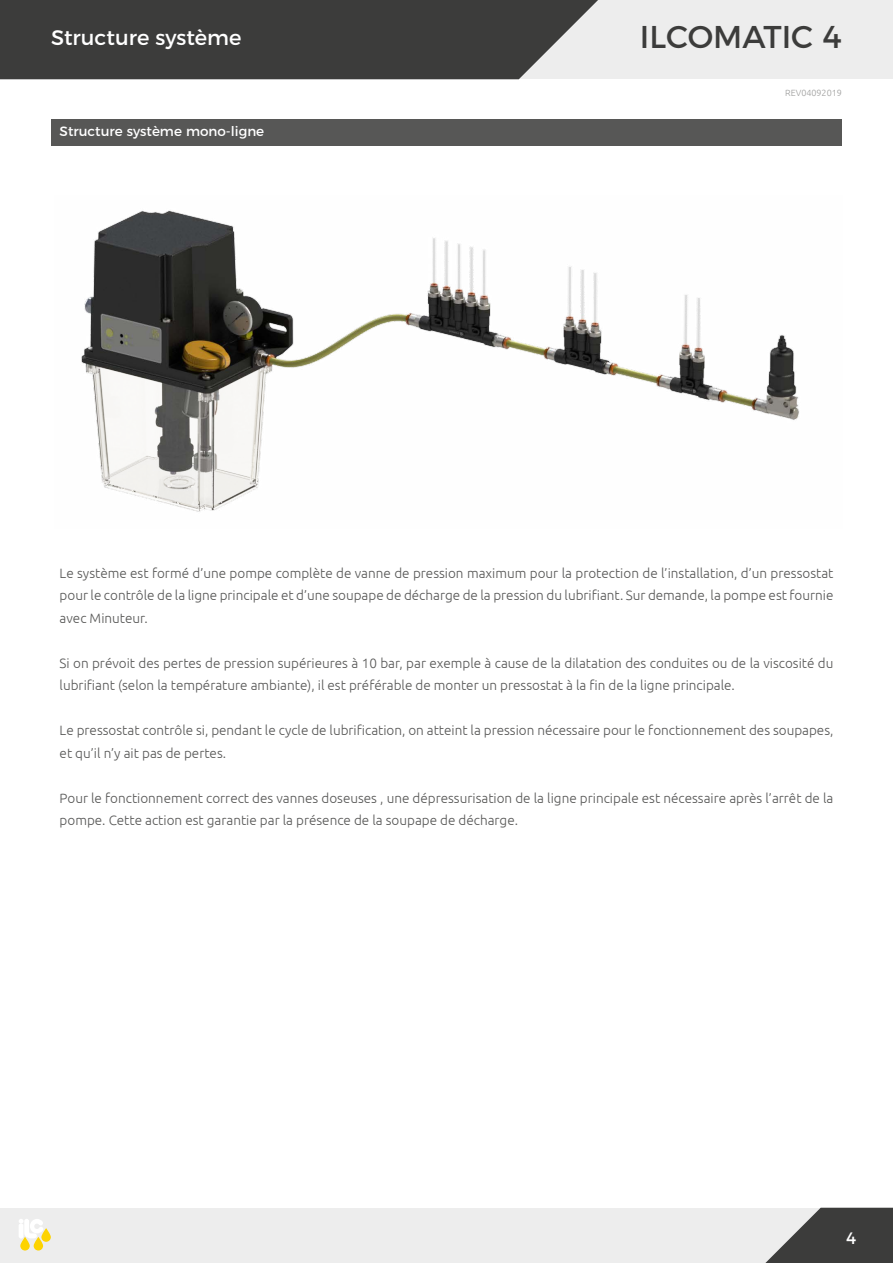
<style>
.page{position:relative;width:893px;height:1263px;background:#fff}
.page>*{position:absolute;margin:0;border:0;box-sizing:border-box;transform-origin:0 0}
.t1{font:31.5px "Montserrat";color:#3c3c3b}
.t2{font:21px "Montserrat";color:#fff}
.t3{font:16.5px "Montserrat";color:#fff}
.t4{font:300 13.5px/22.5px "Ubuntu";color:#575756}
.t5{font:13.5px "Montserrat";color:#fff}
.t6{font:300 9px "Ubuntu";color:#9d9d9c}
</style>
<div class="page">
<div style="left:0;top:1208px;width:893px;height:55px;background:#ededed"></div>
<div style="left:0;top:0;width:893px;height:79px;background:#ededed"></div>
<div style="left:0;top:0;width:598px;height:79px;background:#3c3c3b"></div>
<svg style="left:765px;top:1208px;width:128px;height:55px"></svg>
<svg style="left:20px;top:1237px;width:10px;height:13px"></svg>
<svg style="left:34px;top:1237px;width:9px;height:13px"></svg>
<svg style="left:41px;top:1228px;width:10px;height:14px"></svg>
<svg style="left:19px;top:1219px;width:24px;height:19px"></svg>
<img style="left:81px;top:210px;width:718px;height:302px">
<div style="left:51px;top:119px;width:791px;height:27px;background:#575756"></div>
<h2 class="t2" style="left:51px;top:21px;width:192px">Structure système</h2>
<h1 class="t1" style="left:640px;top:11px;width:204px">ILCOMATIC 4</h1>
<p class="t5" style="left:60px;top:121px;width:206px">Structure système mono-ligne</p>
<p class="t6" style="left:785px;top:88px;width:58px">REV04092019</p>
<p class="t4" style="left:60px;top:561px;width:775px;text-align:justify">Le système est formé d’une pompe complète de vanne de pression maximum pour la protection de l’installation, d’un pressostat pour le contrôle de la ligne principale et d’une soupape de décharge de la pression du lubrifiant. Sur demande, la pompe est fournie avec Minuteur.</p>
<p class="t4" style="left:60px;top:651px;width:775px">Si on prévoit des pertes de pression supérieures à 10 bar, par exemple à cause de la dilatation des conduites ou de la viscosité du lubrifiant (selon la température ambiante), il est préférable de monter un pressostat à la fin de la ligne principale.</p>
<p class="t4" style="left:60px;top:719px;width:775px">Le pressostat contrôle si, pendant le cycle de lubrification, on atteint la pression nécessaire pour le fonctionnement des soupapes, et qu’il n’y ait pas de pertes.</p>
<p class="t4" style="left:60px;top:786px;width:775px">Pour le fonctionnement correct des vannes doseuses , une dépressurisation de la ligne principale est nécessaire après l’arrêt de la pompe. Cette action est garantie par la présence de la soupape de décharge.</p>
<p class="t3" style="left:846px;top:1225px;width:12px">4</p>
</div>
